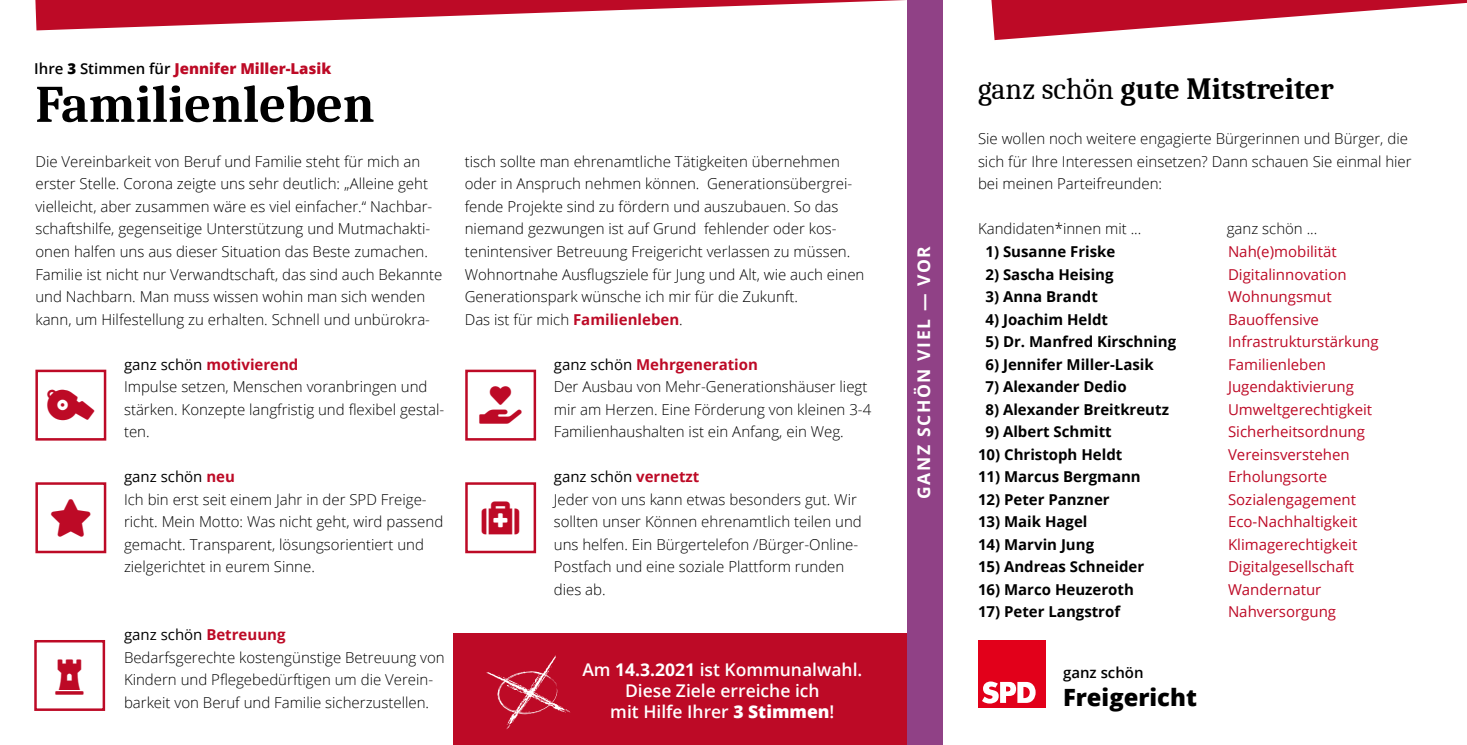
<style>
.page{position:relative;width:1467px;height:745px;background:#fff}
.page>*{position:absolute;margin:0;border:0;box-sizing:border-box;transform-origin:0 0}
.t1{font:700 52.5px "Caladea";color:#000}
.t2{font:700 30px "Caladea";color:#000}
.t3{font:800 23.75px "Open Sans";color:#000}
.t4{font:600 17.5px/21px "Open Sans";color:#fff;text-align:center}
.t5{font:700 17.5px "Open Sans";letter-spacing:.09em;color:#fff}
.t6{font:300 15px/22.5px "Open Sans";color:#000}
.t7{font:700 15px "Open Sans";color:#000}
.t8{font:15px "Open Sans";color:#bd0a26}
.t9{font:800 15px "Open Sans";color:#bd0a26}
.t10{font:600 15px "Open Sans";color:#000}
.s1{font-weight:600;color:#000}
.s2{color:#000}
.s3{font-weight:700;color:#bd0a26}
.s4{font-weight:400}
.s5{font-weight:700}
.s6{font-weight:800}
</style>
<div class="page">
<div style="left:907px;top:0;width:36px;height:744px;background:#904186"></div>
<div style="left:978px;top:639px;width:68px;height:68px;background:#e2001a"></div>
<svg style="left:982px;top:681px;width:54px;height:22px"></svg>
<div style="left:465px;top:369px;width:71px;height:71px;border:2px solid #bd0a26"></div>
<div style="left:465px;top:482px;width:71px;height:71px;border:2px solid #bd0a26"></div>
<div style="left:34px;top:639px;width:71px;height:71px;border:2px solid #bd0a26"></div>
<div style="left:35px;top:369px;width:71px;height:71px;border:2px solid #bd0a26"></div>
<div style="left:35px;top:482px;width:71px;height:71px;border:2px solid #bd0a26"></div>
<svg style="left:991px;top:0;width:476px;height:40px"></svg>
<svg style="left:35px;top:0;width:871px;height:30px"></svg>
<div style="left:454px;top:632px;width:453px;height:112px;background:#bd0a26"></div>
<svg style="left:486px;top:655px;width:85px;height:74px"></svg>
<p class="t9" style="left:34px;top:57px;width:299px"><span class="s1">Ihre</span> <span class="s2">3</span> <span class="s1">Stimmen für</span> Jennifer Miller-Lasik</p>
<h1 class="t1" style="left:35px;top:71px;width:341px">Familienleben</h1>
<p class="t6" style="left:35px;top:150px;width:408px">Die Vereinbarkeit von Beruf und Familie steht für mich an erster Stelle. Corona zeigte uns sehr deutlich: „Alleine geht vielleicht, aber zusammen wäre es viel einfacher.“ Nachbar&shy;schaftshilfe, gegenseitige Unterstützung und Mutmachakti&shy;onen halfen uns aus dieser Situation das Beste zumachen.<br>Familie ist nicht nur Verwandtschaft, das sind auch Bekannte und Nachbarn. Man muss wissen wohin man sich wenden kann, um Hilfestellung zu erhalten. Schnell und unbürokra-</p>
<p class="t6" style="left:465px;top:150px;width:401px">tisch sollte man ehrenamtliche Tätigkeiten übernehmen oder in Anspruch nehmen können. Generationsübergrei&shy;fende Projekte sind zu fördern und auszubauen. So das niemand gezwungen ist auf Grund fehlender oder kos&shy;tenintensiver Betreuung Freigericht verlassen zu müssen.<br>Wohnortnahe Ausflugsziele für Jung und Alt, wie auch einen Generationspark wünsche ich mir für die Zukunft.<br>Das ist für mich <span class="s3">Familienleben</span>.</p>
<p class="t6" style="left:124px;top:352px;width:322px"><span class="s4">ganz schön</span> <span class="s3">motivierend<br></span>Impulse setzen, Menschen voranbringen und stärken. Konzepte langfristig und flexibel gestal&shy;ten.</p>
<p class="t6" style="left:124px;top:465px;width:321px"><span class="s4">ganz schön</span> <span class="s3">neu<br></span>Ich bin erst seit einem Jahr in der SPD Freige&shy;richt. Mein Motto: Was nicht geht, wird passend gemacht. Transparent, lösungsorientiert und zielgerichtet in eurem Sinne.</p>
<p class="t6" style="left:554px;top:352px;width:319px"><span class="s4">ganz schön</span> <span class="s3">Mehrgeneration<br></span>Der Ausbau von Mehr-Generationshäuser liegt mir am Herzen. Eine Förderung von kleinen 3-4<br>Familienhaushalten ist ein Anfang, ein Weg.</p>
<p class="t6" style="left:554px;top:465px;width:309px"><span class="s4">ganz schön</span> <span class="s3">vernetzt<br></span>Jeder von uns kann etwas besonders gut. Wir sollten unser Können ehrenamtlich teilen und uns helfen. Ein Bürgertelefon /Bürger-Online-Postfach und eine soziale Plattform runden dies ab.</p>
<p class="t5" style="left:912px;top:498px;width:254px;rotate:-90deg">ganz schön viel — vor</p>
<h2 class="t2" style="left:978px;top:70px;width:357px"><span class="s4">ganz schön</span> gute Mitstreiter</h2>
<p class="t6" style="left:978px;top:127px;width:435px">Sie wollen noch weitere engagierte Bürgerinnen und Bürger, die sich für Ihre Interessen einsetzen? Dann schauen Sie einmal hier bei meinen Parteifreunden:</p>
<p class="t6" style="left:978px;top:217px;width:165px">Kandidaten*innen mit ...</p>
<p class="t6" style="left:1227px;top:217px;width:92px">ganz schön ...</p>
<p class="t7" style="left:985px;top:241px;width:131px">1) Susanne Friske</p>
<p class="t8" style="left:1228px;top:241px;width:110px">Nah(e)mobilität</p>
<p class="t7" style="left:985px;top:263px;width:130px">2) Sascha Heising</p>
<p class="t8" style="left:1228px;top:263px;width:120px">Digitalinnovation</p>
<p class="t7" style="left:985px;top:286px;width:114px">3) Anna Brandt</p>
<p class="t8" style="left:1228px;top:286px;width:105px">Wohnungsmut</p>
<p class="t7" style="left:985px;top:308px;width:124px">4) Joachim Heldt</p>
<p class="t8" style="left:1228px;top:308px;width:93px">Bauoffensive</p>
<p class="t7" style="left:985px;top:331px;width:192px">5) Dr. Manfred Kirschning</p>
<p class="t8" style="left:1228px;top:331px;width:152px">Infrastrukturstärkung</p>
<p class="t7" style="left:985px;top:353px;width:170px">6) Jennifer Miller-Lasik</p>
<p class="t8" style="left:1228px;top:353px;width:100px">Familienleben</p>
<p class="t7" style="left:985px;top:376px;width:143px">7) Alexander Dedio</p>
<p class="t8" style="left:1228px;top:376px;width:128px">Jugendaktivierung</p>
<p class="t7" style="left:985px;top:398px;width:185px">8) Alexander Breitkreutz</p>
<p class="t8" style="left:1228px;top:398px;width:146px">Umweltgerechtigkeit</p>
<p class="t7" style="left:985px;top:421px;width:128px">9) Albert Schmitt</p>
<p class="t8" style="left:1228px;top:421px;width:139px">Sicherheitsordnung</p>
<p class="t7" style="left:978px;top:443px;width:146px">10) Christoph Heldt</p>
<p class="t8" style="left:1228px;top:443px;width:123px">Vereinsverstehen</p>
<p class="t7" style="left:978px;top:466px;width:164px">11) Marcus Bergmann</p>
<p class="t8" style="left:1228px;top:466px;width:101px">Erholungsorte</p>
<p class="t7" style="left:978px;top:488px;width:133px">12) Peter Panzner</p>
<p class="t8" style="left:1228px;top:488px;width:129px">Sozialengagement</p>
<p class="t7" style="left:978px;top:511px;width:111px">13) Maik Hagel</p>
<p class="t8" style="left:1228px;top:511px;width:131px">Eco-Nachhaltigkeit</p>
<p class="t7" style="left:978px;top:533px;width:118px">14) Marvin Jung</p>
<p class="t8" style="left:1228px;top:533px;width:131px">Klimagerechtigkeit</p>
<p class="t7" style="left:978px;top:556px;width:168px">15) Andreas Schneider</p>
<p class="t8" style="left:1228px;top:556px;width:128px">Digitalgesellschaft</p>
<p class="t7" style="left:978px;top:578px;width:157px">16) Marco Heuzeroth</p>
<p class="t8" style="left:1228px;top:578px;width:95px">Wandernatur</p>
<p class="t7" style="left:978px;top:601px;width:144px">17) Peter Langstrof</p>
<p class="t8" style="left:1228px;top:601px;width:110px">Nahversorgung</p>
<p class="t6" style="left:124px;top:622px;width:322px"><span class="s4">ganz schön</span> <span class="s3">Betreuung<br></span>Bedarfsgerechte kostengünstige Betreuung von Kindern und Pflegebedürftigen um die Verein&shy;barkeit von Beruf und Familie sicherzustellen.</p>
<p class="t4" style="left:582px;top:658px;width:281px">Am <span class="s5">14.3.2021</span> ist Kommunalwahl.<br>Diese Ziele erreiche ich<br>mit Hilfe Ihrer <span class="s6">3 Stimmen</span>!</p>
<p class="t10" style="left:1063px;top:662px;width:82px">ganz schön</p>
<h3 class="t3" style="left:1063px;top:678px;width:135px">Freigericht</h3>
</div>
